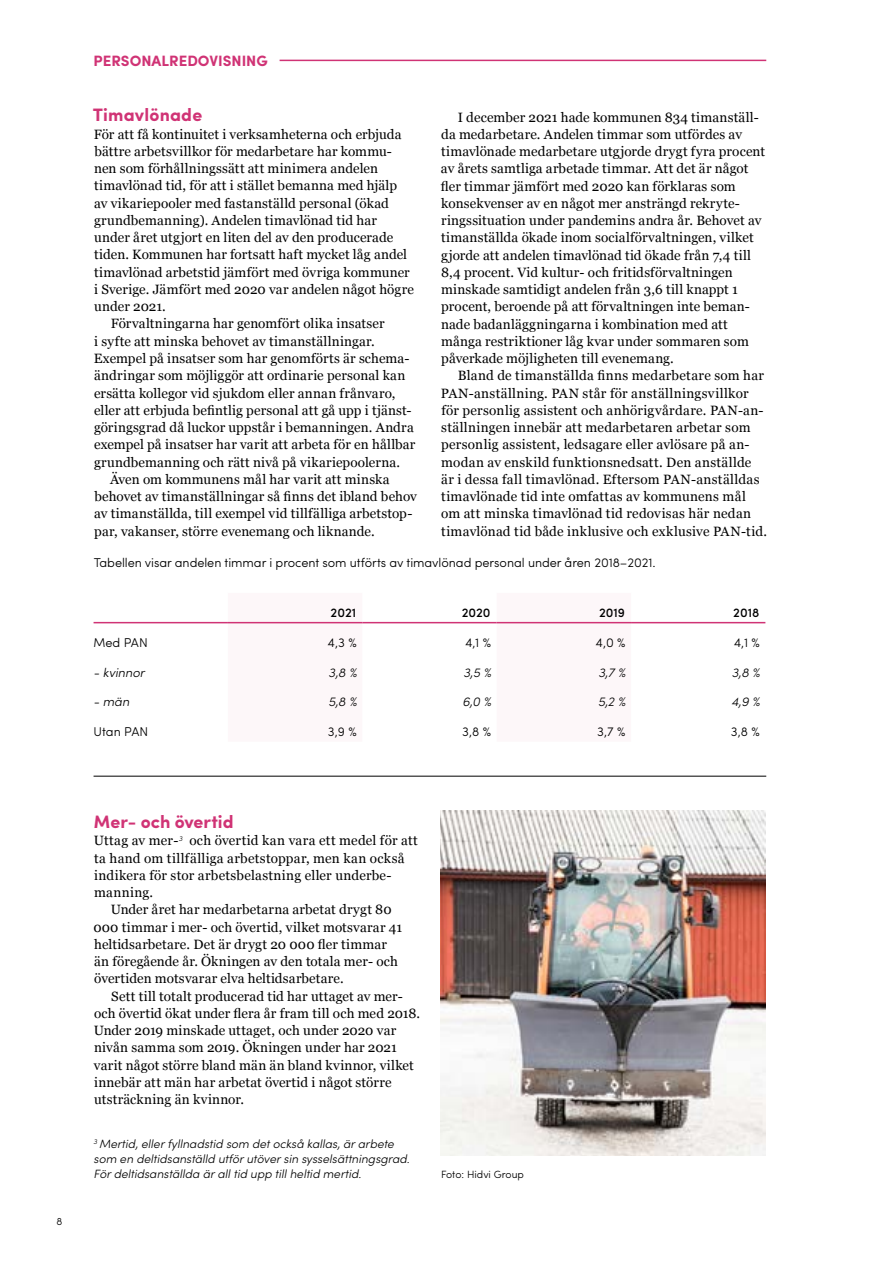
<style>
.page{position:relative;width:893px;height:1263px;background:#fff}
.page>*{position:absolute;margin:0;border:0;box-sizing:border-box;transform-origin:0 0}
.t1{font:700 18px "Sofia Pro";letter-spacing:.005em;color:#d03375}
.t2{font:700 15px "Sofia Pro";color:#d03375}
.t3{font:13.5px/17.2px "Georgia";letter-spacing:.01em;color:#000}
.t4{font:300 12.75px "Sofia Pro";letter-spacing:-.005em;color:#000}
.t5{font:italic 300 12.75px "Sofia Pro";color:#000}
.t6{font:500 12.75px "Sofia Pro";color:#000}
.t7{font:italic 300 12px/15px "Sofia Pro";color:#000}
.t8{font:300 10.5px "Sofia Pro";color:#000}
</style>
<div class="page">
<hr style="left:280px;top:60px;width:486px;height:1px;background:#d03375">
<hr style="left:94px;top:776px;width:672px;height:1px;background:#000">
<svg style="left:228px;top:621px;width:403px;height:3px"></svg>
<hr style="left:94px;top:622px;width:134px;height:1px;background:#d03375">
<hr style="left:228px;top:622px;width:134px;height:1px;background:#d03375">
<hr style="left:362px;top:622px;width:135px;height:1px;background:#d03375">
<hr style="left:497px;top:622px;width:134px;height:1px;background:#d03375">
<hr style="left:631px;top:622px;width:134px;height:1px;background:#d03375">
<img style="left:440px;top:811px;width:325px;height:345px">
<p class="t8" style="left:56px;top:1213px;width:7px">8</p>
<p class="t2" style="left:94px;top:49px;width:176px">PERSONALREDOVISNING</p>
<h1 class="t1" style="left:93px;top:101px;width:111px">Timavlönade</h1>
<p class="t3" style="left:94px;top:125px;width:309px">För att få kontinuitet i verksamheterna och erbjuda</p>
<p class="t3" style="left:94px;top:142px;width:299px">bättre arbetsvillkor för medarbetare har kommu-</p>
<p class="t3" style="left:94px;top:159px;width:285px">nen som förhållningssätt att minimera andelen</p>
<p class="t3" style="left:94px;top:177px;width:304px">timavlönad tid, för att i stället bemanna med hjälp</p>
<p class="t3" style="left:94px;top:194px;width:296px">av vikariepooler med fastanställd personal (ökad</p>
<p class="t3" style="left:94px;top:211px;width:284px">grundbemanning). Andelen timavlönad tid har</p>
<p class="t3" style="left:94px;top:228px;width:300px">under året utgjort en liten del av den producerade</p>
<p class="t3" style="left:94px;top:246px;width:314px">tiden. Kommunen har fortsatt haft mycket låg andel</p>
<p class="t3" style="left:94px;top:263px;width:317px">timavlönad arbetstid jämfört med övriga kommuner</p>
<p class="t3" style="left:94px;top:280px;width:321px">i Sverige. Jämfört med 2020 var andelen något högre</p>
<p class="t3" style="left:94px;top:297px;width:73px">under 2021.</p>
<p class="t3" style="left:111px;top:315px;width:275px">Förvaltningarna har genomfört olika insatser</p>
<p class="t3" style="left:94px;top:332px;width:282px">i syfte att minska behovet av timanställningar.</p>
<p class="t3" style="left:94px;top:349px;width:317px">Exempel på insatser som har genomförts är schema-</p>
<p class="t3" style="left:94px;top:366px;width:313px">ändringar som möjliggör att ordinarie personal kan</p>
<p class="t3" style="left:94px;top:384px;width:303px">ersätta kollegor vid sjukdom eller annan frånvaro,</p>
<p class="t3" style="left:94px;top:401px;width:319px">eller att erbjuda befintlig personal att gå upp i tjänst-</p>
<p class="t3" style="left:94px;top:418px;width:321px">göringsgrad då luckor uppstår i bemanningen. Andra</p>
<p class="t3" style="left:94px;top:435px;width:323px">exempel på insatser har varit att arbeta för en hållbar</p>
<p class="t3" style="left:94px;top:453px;width:307px">grundbemanning och rätt nivå på vikariepoolerna.</p>
<p class="t3" style="left:110px;top:470px;width:281px">Även om kommunens mål har varit att minska</p>
<p class="t3" style="left:94px;top:487px;width:324px">behovet av timanställningar så finns det ibland behov</p>
<p class="t3" style="left:94px;top:504px;width:320px">av timanställda, till exempel vid tillfälliga arbetstop-</p>
<p class="t3" style="left:94px;top:522px;width:282px">par, vakanser, större evenemang och liknande.</p>
<p class="t3" style="left:441px;top:108px;width:326px;text-indent:17px">I december 2021 hade kommunen 834 timanställ&shy;da medarbetare. Andelen timmar som utfördes av timavlönade medarbetare utgjorde drygt fyra procent av årets samtliga arbetade timmar. Att det är något fler timmar jämfört med 2020 kan förklaras som konsekvenser av en något mer ansträngd rekryte&shy;ringssituation under pandemins andra år. Behovet av timanställda ökade inom socialförvaltningen, vilket gjorde att andelen timavlönad tid ökade från 7,4 till 8,4 procent. Vid kultur- och fritidsförvaltningen minskade samtidigt andelen från 3,6 till knappt 1 procent, beroende på att förvaltningen inte beman&shy;nade badanläggningarna i kombination med att många restriktioner låg kvar under sommaren som påverkade möjligheten till evenemang.</p>
<p class="t3" style="left:441px;top:366px;width:328px;text-indent:17px">Bland de timanställda finns medarbetare som har PAN-anställning. PAN står för anställningsvillkor för personlig assistent och anhörigvårdare. PAN-an&shy;ställningen innebär att medarbetaren arbetar som personlig assistent, ledsagare eller avlösare på an&shy;modan av enskild funktionsnedsatt. Den anställde är i dessa fall timavlönad. Eftersom PAN-anställdas timavlönade tid inte omfattas av kommunens mål om att minska timavlönad tid redovisas här nedan timavlönad tid både inklusive och exklusive PAN-tid.</p>
<p class="t4" style="left:94px;top:553px;width:563px">Tabellen visar andelen timmar i procent som utförts av timavlönad personal under åren 2018–2021.</p>
<p class="t6" style="left:331px;top:603px;width:27px">2021</p>
<p class="t6" style="left:462px;top:603px;width:30px">2020</p>
<p class="t6" style="left:599px;top:603px;width:28px">2019</p>
<p class="t6" style="left:733px;top:603px;width:28px">2018</p>
<p class="t4" style="left:94px;top:633px;width:56px">Med PAN</p>
<p class="t4" style="left:328px;top:633px;width:31px">4,3 %</p>
<p class="t4" style="left:465px;top:633px;width:28px">4,1 %</p>
<p class="t4" style="left:596px;top:633px;width:31px">4,0 %</p>
<p class="t4" style="left:734px;top:633px;width:28px">4,1 %</p>
<p class="t5" style="left:94px;top:663px;width:53px">- kvinnor</p>
<p class="t5" style="left:329px;top:663px;width:30px">3,8 %</p>
<p class="t5" style="left:463px;top:663px;width:29px">3,5 %</p>
<p class="t5" style="left:598px;top:663px;width:28px">3,7 %</p>
<p class="t5" style="left:732px;top:663px;width:30px">3,8 %</p>
<p class="t5" style="left:94px;top:693px;width:37px">- män</p>
<p class="t5" style="left:328px;top:693px;width:30px">5,8 %</p>
<p class="t5" style="left:462px;top:693px;width:30px">6,0 %</p>
<p class="t5" style="left:598px;top:693px;width:29px">5,2 %</p>
<p class="t5" style="left:731px;top:693px;width:30px">4,9 %</p>
<p class="t4" style="left:94px;top:722px;width:56px">Utan PAN</p>
<p class="t4" style="left:328px;top:722px;width:30px">3,9 %</p>
<p class="t4" style="left:462px;top:722px;width:30px">3,8 %</p>
<p class="t4" style="left:597px;top:722px;width:30px">3,7 %</p>
<p class="t4" style="left:731px;top:722px;width:30px">3,8 %</p>
<h1 class="t1" style="left:94px;top:808px;width:141px">Mer- och övertid</h1>
<p class="t3" style="left:94px;top:831px;width:326px">Uttag av mer-<sup>3</sup> och övertid kan vara ett medel för att</p>
<p class="t3" style="left:94px;top:849px;width:312px">ta hand om tillfälliga arbetstoppar, men kan också</p>
<p class="t3" style="left:94px;top:866px;width:299px">indikera för stor arbetsbelastning eller underbe-</p>
<p class="t3" style="left:94px;top:883px;width:61px">manning.</p>
<p class="t3" style="left:111px;top:900px;width:282px">Under året har medarbetarna arbetat drygt 80</p>
<p class="t3" style="left:93px;top:918px;width:310px">000 timmar i mer- och övertid, vilket motsvarar 41</p>
<p class="t3" style="left:94px;top:935px;width:294px">heltidsarbetare. Det är drygt 20 000 fler timmar</p>
<p class="t3" style="left:94px;top:952px;width:305px">än föregående år. Ökningen av den totala mer- och</p>
<p class="t3" style="left:94px;top:969px;width:251px">övertiden motsvarar elva heltidsarbetare.</p>
<p class="t3" style="left:111px;top:987px;width:293px">Sett till totalt producerad tid har uttaget av mer-</p>
<p class="t3" style="left:94px;top:1004px;width:328px">och övertid ökat under flera år fram till och med 2018.</p>
<p class="t3" style="left:94px;top:1021px;width:304px">Under 2019 minskade uttaget, och under 2020 var</p>
<p class="t3" style="left:94px;top:1038px;width:304px">nivån samma som 2019. Ökningen under har 2021</p>
<p class="t3" style="left:94px;top:1056px;width:321px">varit något större bland män än bland kvinnor, vilket</p>
<p class="t3" style="left:94px;top:1073px;width:299px">innebär att män har arbetat övertid i något större</p>
<p class="t3" style="left:94px;top:1090px;width:151px">utsträckning än kvinnor.</p>
<p class="t7" style="left:94px;top:1136px;width:318px"><sup>3</sup> Mertid, eller fyllnadstid som det också kallas, är arbete som en deltidsanställd utför utöver sin sysselsättningsgrad.<br>För deltidsanställda är all tid upp till heltid mertid.</p>
<p class="t8" style="left:441px;top:1166px;width:84px">Foto: Hidvi Group</p>
</div>
